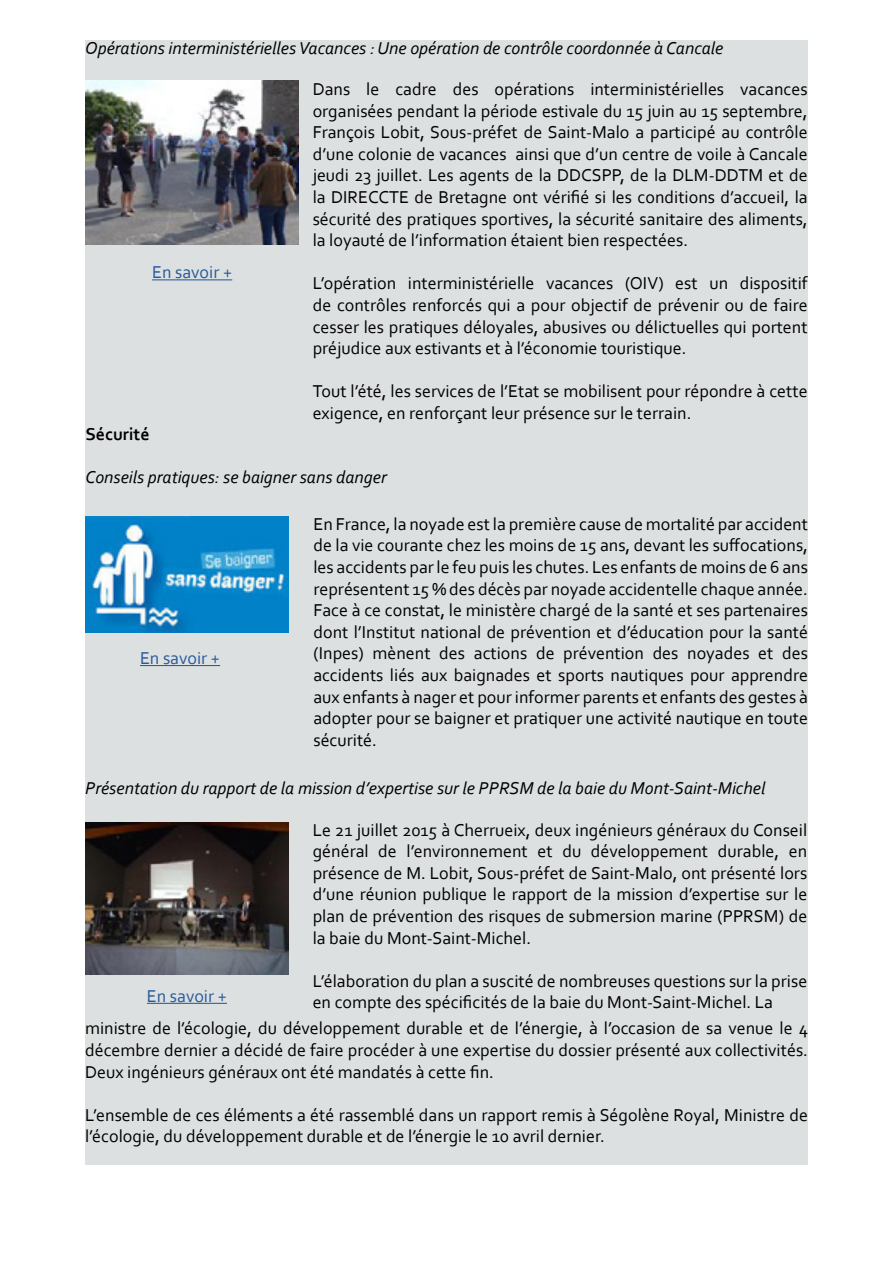
<style>
.page{position:relative;width:893px;height:1263px;background:#fff}
.page>*{position:absolute;margin:0;border:0;box-sizing:border-box;transform-origin:0 0}
.t1{font:18px/21.6px "Corbel";color:#000;text-align:justify}
.t2{font:italic 18px "Corbel";color:#000}
.t3{font:18px "Corbel";color:#275b9b}
.t4{font:700 18px "Corbel";color:#000}
</style>
<div class="page">
<div style="left:85px;top:40px;width:95px;height:1125px;background:#dde0e1"></div>
<div style="left:170px;top:40px;width:638px;height:1125px;background:#dde0e1"></div>
<hr style="left:152px;top:279px;width:80px;height:1px;background:#275b9b">
<hr style="left:140px;top:665px;width:80px;height:1px;background:#275b9b">
<img style="left:85px;top:81px;width:214px;height:163px">
<img style="left:85px;top:516px;width:204px;height:116px">
<img style="left:85px;top:822px;width:204px;height:152px">
<hr style="left:147px;top:1003px;width:80px;height:1px;background:#275b9b">
<p class="t2" style="left:85px;top:37px;width:640px">Opérations interministérielles Vacances : Une opération de contrôle coordonnée à Cancale</p>
<p class="t1" style="left:313px;top:78px;width:496px">Dans le cadre des opérations interministérielles vacances organisées pendant la période estivale du 15 juin au 15 septembre, François Lobit, Sous-préfet de Saint-Malo a participé au contrôle d’une colonie de vacances ainsi que d’un centre de voile à Cancale jeudi 23 juillet. Les agents de la DDCSPP, de la DLM-DDTM et de la DIRECCTE de Bretagne ont vérifié si les conditions d’accueil, la sécurité des pratiques sportives, la sécurité sanitaire des aliments, la loyauté de l’information étaient bien respectées.</p>
<p class="t1" style="left:313px;top:272px;width:496px">L’opération interministérielle vacances (OIV) est un dispositif de contrôles renforcés qui a pour objectif de prévenir ou de faire cesser les pratiques déloyales, abusives ou délictuelles qui portent préjudice aux estivants et à l’économie touristique.</p>
<p class="t1" style="left:313px;top:380px;width:496px">Tout l’été, les services de l’Etat se mobilisent pour répondre à cette exigence, en renforçant leur présence sur le terrain.</p>
<p class="t3" style="left:152px;top:261px;width:82px">En savoir +</p>
<p class="t4" style="left:85px;top:422px;width:66px">Sécurité</p>
<p class="t2" style="left:85px;top:466px;width:303px">Conseils pratiques: se baigner sans danger</p>
<p class="t1" style="left:313px;top:512px;width:496px">En France, la noyade est la première cause de mortalité par accident de la vie courante chez les moins de 15 ans, devant les suffocations, les accidents par le feu puis les chutes. Les enfants de moins de 6 ans représentent 15 % des décès par noyade accidentelle chaque année.<br>Face à ce constat, le ministère chargé de la santé et ses partenaires dont l’Institut national de prévention et d’éducation pour la santé (Inpes) mènent des actions de prévention des noyades et des accidents liés aux baignades et sports nautiques pour apprendre aux enfants à nager et pour informer parents et enfants des gestes à adopter pour se baigner et pratiquer une activité nautique en toute sécurité.</p>
<p class="t3" style="left:140px;top:647px;width:82px">En savoir +</p>
<p class="t2" style="left:85px;top:777px;width:682px">Présentation du rapport de la mission d’expertise sur le PPRSM de la baie du Mont-Saint-Michel</p>
<p class="t1" style="left:313px;top:818px;width:496px">Le 21 juillet 2015 à Cherrueix, deux ingénieurs généraux du Conseil général de l’environnement et du développement durable, en présence de M. Lobit, Sous-préfet de Saint-Malo, ont présenté lors d’une réunion publique le rapport de la mission d’expertise sur le plan de prévention des risques de submersion marine (PPRSM) de la baie du Mont-Saint-Michel.</p>
<p class="t1" style="left:313px;top:969px;width:496px">L’élaboration du plan a suscité de nombreuses questions sur la prise en compte des spécificités de la baie du Mont-Saint-Michel. La</p>
<p class="t1" style="left:85px;top:1017px;width:724px">ministre de l’écologie, du développement durable et de l’énergie, à l’occasion de sa venue le 4 décembre dernier a décidé de faire procéder à une expertise du dossier présenté aux collectivités.<br>Deux ingénieurs généraux ont été mandatés à cette fin.</p>
<p class="t1" style="left:85px;top:1103px;width:724px">L’ensemble de ces éléments a été rassemblé dans un rapport remis à Ségolène Royal, Ministre de l’écologie, du développement durable et de l’énergie le 10 avril dernier.</p>
<p class="t3" style="left:147px;top:984px;width:82px">En savoir +</p>
</div>
